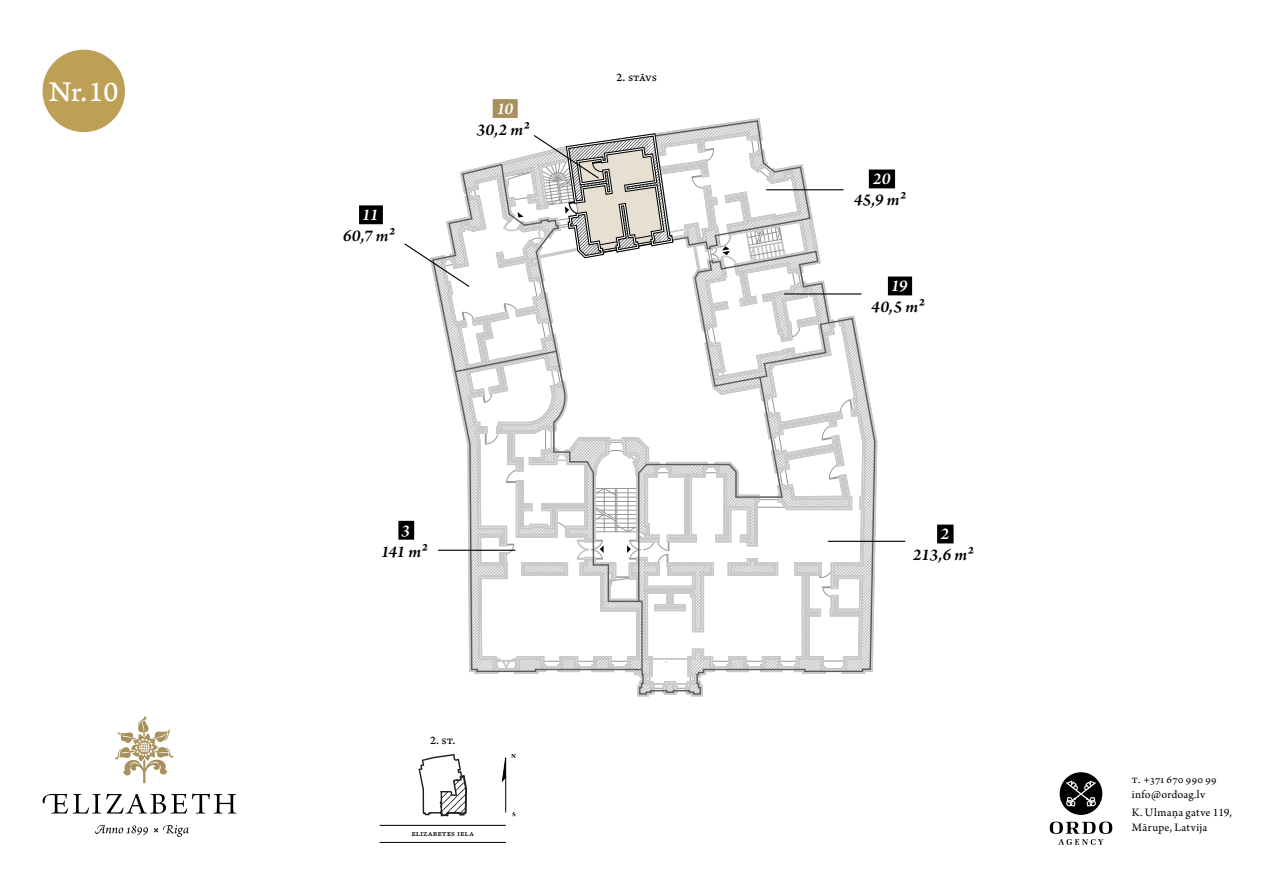
<style>
.page{position:relative;width:1263px;height:893px;background:#fff}
.page>*{position:absolute;margin:0;border:0;box-sizing:border-box;transform-origin:0 0}
.t1{font:30px "Arno Pro Caption";color:#fff}
.t2{font:italic 600 17.55px "Arno Pro";letter-spacing:.005em;color:#000}
.t3{font:italic 600 17.55px "Arno Pro";letter-spacing:-.035em;color:#fff}
.t4{font:12px/14.4px "Arno Pro";letter-spacing:.025em;color:#000}
.t5{font:12px "Arno Pro Caption";letter-spacing:-.02em;color:#000}
.t6{font:8.85px "Arno Pro Caption";color:#000}
</style>
<div class="page">
<svg style="left:1050px;top:772px;width:62px;height:73px"></svg>
<svg style="left:42px;top:793px;width:194px;height:21px"></svg>
<svg style="left:95px;top:825px;width:94px;height:12px"></svg>
<svg style="left:115px;top:716px;width:58px;height:67px"></svg>
<hr style="left:505px;top:776px;width:1px;height:36px;background:#000">
<svg style="left:501px;top:754px;width:15px;height:29px"></svg>
<svg style="left:512px;top:812px;width:3px;height:4px"></svg>
<hr style="left:380px;top:825px;width:126px;height:1px;background:#000">
<hr style="left:380px;top:842px;width:126px;height:1px;background:#000">
<svg style="left:418px;top:754px;width:49px;height:62px"></svg>
<div style="left:43px;top:50px;width:82px;height:82px;background:#be9f56;border-radius:50%"></div>
<div style="left:493px;top:99px;width:25px;height:19px;background:#a8915d"></div>
<div style="left:398px;top:521px;width:16px;height:19px;background:#000"></div>
<div style="left:937px;top:525px;width:16px;height:18px;background:#000"></div>
<svg style="left:454px;top:417px;width:183px;height:256px"></svg>
<svg style="left:637px;top:320px;width:239px;height:375px"></svg>
<div style="left:888px;top:277px;width:24px;height:18px;background:#000"></div>
<svg style="left:576px;top:487px;width:94px;height:80px"></svg>
<hr style="left:438px;top:550px;width:77px;height:1px;background:#000">
<hr style="left:828px;top:541px;width:77px;height:1px;background:#000">
<hr style="left:784px;top:293px;width:77px;height:2px;background:#000">
<svg style="left:404px;top:119px;width:451px;height:298px"></svg>
<div style="left:869px;top:170px;width:26px;height:18px;background:#000"></div>
<div style="left:359px;top:205px;width:24px;height:19px;background:#000"></div>
<h1 class="t1" style="left:49px;top:74px;width:71px">Nr.10</h1>
<h2 class="t3" style="left:362px;top:205px;width:18px">11</h2>
<h2 class="t2" style="left:343px;top:226px;width:53px">60,7 m²</h2>
<h2 class="t3" style="left:496px;top:98px;width:18px">10</h2>
<h2 class="t2" style="left:477px;top:119px;width:54px">30,2 m²</h2>
<p class="t5" style="left:616px;top:70px;width:42px">2. stāvs</p>
<h2 class="t3" style="left:401px;top:520px;width:10px">3</h2>
<h2 class="t2" style="left:381px;top:541px;width:48px">141 m²</h2>
<p class="t5" style="left:430px;top:734px;width:27px">2. st.</p>
<p class="t6" style="left:411px;top:828px;width:64px">elizabetes iela</p>
<h2 class="t3" style="left:873px;top:169px;width:19px">20</h2>
<h2 class="t2" style="left:854px;top:190px;width:54px">45,9 m²</h2>
<h2 class="t3" style="left:891px;top:276px;width:18px">19</h2>
<h2 class="t2" style="left:871px;top:297px;width:55px">40,5 m²</h2>
<h2 class="t3" style="left:940px;top:524px;width:10px">2</h2>
<h2 class="t2" style="left:913px;top:545px;width:62px">213,6 m²</h2>
<p class="t4" style="left:1132px;top:773px;width:86px">т. +371 670 990 99 info@ordoag.lv</p>
<p class="t4" style="left:1132px;top:806px;width:102px">K. Ulmaņa gatve 119,<br>Mārupe, Latvija</p>
</div>
